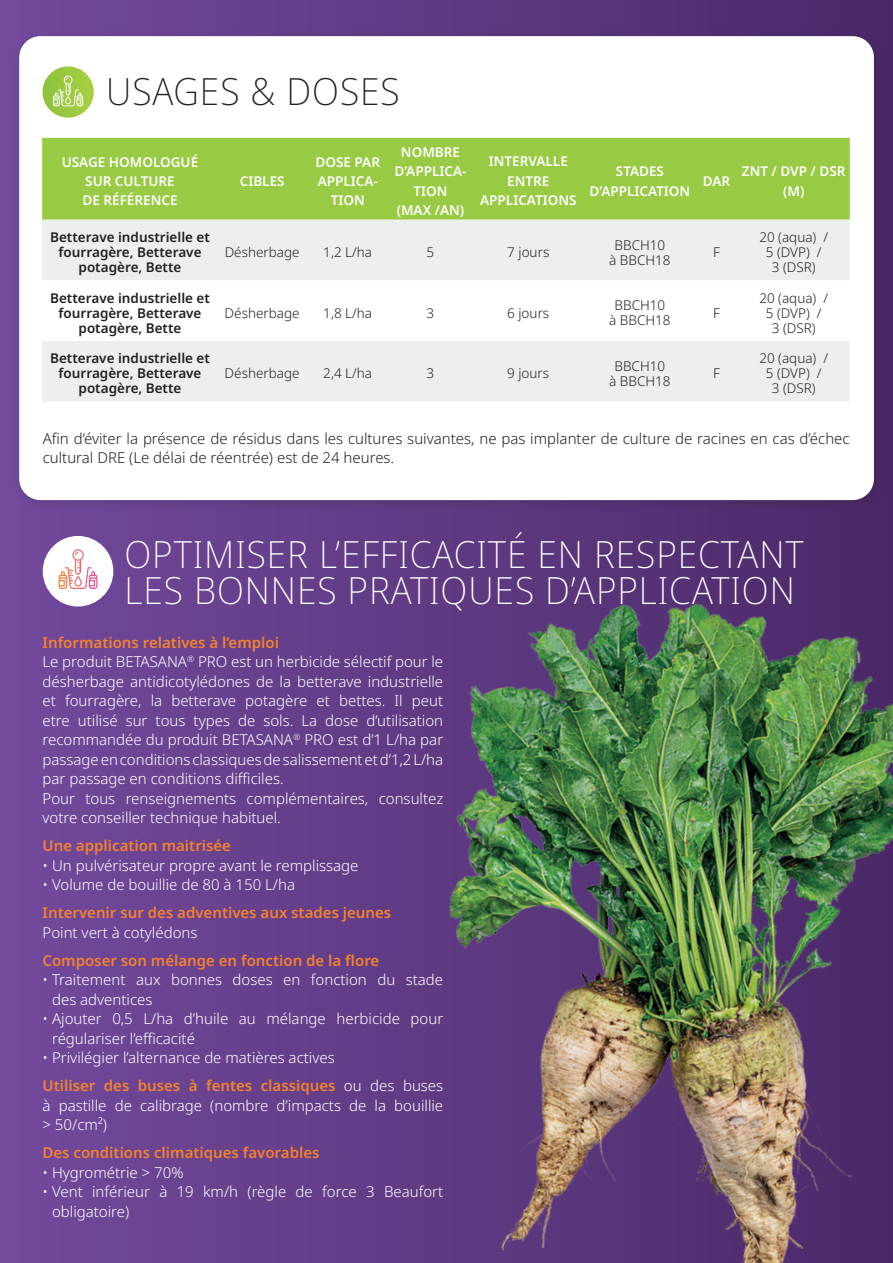
<style>
.page{position:relative;width:893px;height:1263px;background:#fff}
.page>*{position:absolute;margin:0;border:0;box-sizing:border-box;transform-origin:0 0}
.t1{font:200 37.5px/36px "Noto Sans Display";letter-spacing:.025em;color:#fff}
.t2{font:200 37.5px "Noto Sans Display";letter-spacing:.025em;color:#231f20}
.t3{font:300 15px/19.5px "Noto Sans";color:#fff}
.t4{font:300 15px/19.5px "Noto Sans";color:#231f20}
.t5{font:600 15px "Noto Sans";color:#f5822e}
.t6{font:300 13.5px/15px "Noto Sans";color:#231f20;text-align:center}
.t7{font:600 13.5px/15px "Noto Sans";color:#231f20;text-align:center}
.t8{font:600 13.5px/19.5px "Noto Sans";color:#fff;text-align:center}
.s1{font-weight:600;color:#f5822e}
</style>
<div class="page">
<div style="left:0;top:0;width:893px;height:1263px;background:linear-gradient(to right,#724a9c,#4b2967)"></div>
<div style="left:13px;top:30px;width:873px;height:482px;background:#231f20;opacity:.2"></div>
<div style="left:19px;top:36px;width:855px;height:464px;background:#fff;border-radius:21px"></div>
<div style="left:42px;top:138px;width:808px;height:82px;background:#98ca43"></div>
<div style="left:42px;top:220px;width:808px;height:181px;background:#edefec"></div>
<svg style="left:42px;top:280px;width:808px;height:61px"></svg>
<svg style="left:43px;top:66px;width:51px;height:52px"></svg>
<svg style="left:53px;top:76px;width:30px;height:30px"></svg>
<div style="left:43px;top:536px;width:70px;height:70px;background:#fff;border-radius:50%"></div>
<svg style="left:59px;top:549px;width:39px;height:40px"></svg>
<img style="left:290px;top:517px;width:603px;height:746px">
<h1 class="t2" style="left:106px;top:64px;width:295px">USAGES &amp; DOSES</h1>
<p class="t8" style="left:62px;top:152px;width:138px">USAGE HOMOLOGUÉ<br>SUR CULTURE<br>DE RÉFÉRENCE</p>
<p class="t7" style="left:50px;top:230px;width:161px">Betterave industrielle et fourragère, Betterave potagère, Bette</p>
<p class="t7" style="left:50px;top:291px;width:161px">Betterave industrielle et fourragère, Betterave potagère, Bette</p>
<p class="t7" style="left:50px;top:351px;width:161px">Betterave industrielle et fourragère, Betterave potagère, Bette</p>
<p class="t8" style="left:240px;top:172px;width:46px">CIBLES</p>
<p class="t8" style="left:316px;top:152px;width:66px">DOSE PAR<br>APPLICA-<br>TION</p>
<p class="t8" style="left:395px;top:142px;width:73px">NOMBRE<br>D’APPLICA-<br>TION (MAX /AN)</p>
<p class="t8" style="left:480px;top:152px;width:98px">INTERVALLE<br>ENTRE<br>APPLICATIONS</p>
<p class="t8" style="left:590px;top:162px;width:102px">STADES<br>D’APPLICATION</p>
<p class="t8" style="left:703px;top:172px;width:29px">DAR</p>
<p class="t8" style="left:742px;top:162px;width:105px">ZNT / DVP / DSR (M)</p>
<p class="t6" style="left:225px;top:245px;width:77px">Désherbage</p>
<p class="t6" style="left:323px;top:245px;width:50px">1,2 L/ha</p>
<p class="t6" style="left:427px;top:245px;width:9px">5</p>
<p class="t6" style="left:507px;top:245px;width:43px">7 jours</p>
<p class="t6" style="left:609px;top:238px;width:63px">BBCH10<br>à BBCH18</p>
<p class="t6" style="left:713px;top:245px;width:8px">F</p>
<p class="t6" style="left:225px;top:306px;width:77px">Désherbage</p>
<p class="t6" style="left:323px;top:306px;width:50px">1,8 L/ha</p>
<p class="t6" style="left:427px;top:306px;width:9px">3</p>
<p class="t6" style="left:507px;top:306px;width:43px">6 jours</p>
<p class="t6" style="left:609px;top:298px;width:63px">BBCH10<br>à BBCH18</p>
<p class="t6" style="left:713px;top:306px;width:8px">F</p>
<p class="t6" style="left:225px;top:366px;width:77px">Désherbage</p>
<p class="t6" style="left:323px;top:366px;width:50px">2,4 L/ha</p>
<p class="t6" style="left:427px;top:366px;width:9px">3</p>
<p class="t6" style="left:507px;top:366px;width:43px">9 jours</p>
<p class="t6" style="left:609px;top:359px;width:63px">BBCH10<br>à BBCH18</p>
<p class="t6" style="left:713px;top:366px;width:8px">F</p>
<p class="t6" style="left:759px;top:230px;width:70px">20 (aqua) /<br>5 (DVP) /<br>3 (DSR)</p>
<p class="t6" style="left:759px;top:291px;width:70px">20 (aqua) /<br>5 (DVP) /<br>3 (DSR)</p>
<p class="t6" style="left:759px;top:351px;width:70px">20 (aqua) /<br>5 (DVP) /<br>3 (DSR)</p>
<p class="t4" style="left:43px;top:429px;width:808px">Afin d’éviter la présence de résidus dans les cultures suivantes, ne pas implanter de culture de racines en cas d’échec cultural DRE (Le délai de réentrée) est de 24 heures.</p>
<h1 class="t1" style="left:125px;top:537px;width:681px">OPTIMISER L’EFFICACITÉ EN RESPECTANT<br>LES BONNES PRATIQUES D’APPLICATION</h1>
<p class="t3" style="left:43px;top:633px;width:402px"><span class="s1">Informations relatives à l’emploi<br></span>Le produit BETASANA<sup>®</sup> PRO est un herbicide sélectif pour le désherbage antidicotylédones de la betterave industrielle et fourragère, la betterave potagère et bettes. Il peut etre utilisé sur tous types de sols. La dose d’utilisation recommandée du produit BETASANA<sup>®</sup> PRO est d’1 L/ha par passage en conditions classiques de salissement et d’1,2 L/ha par passage en conditions difficiles.<br>Pour tous renseignements complémentaires, consultez votre conseiller technique habituel.</p>
<p class="t5" style="left:43px;top:835px;width:190px">Une application maitrisée</p>
<p class="t3" style="left:43px;top:856px;width:318px">• Un pulvérisateur propre avant le remplissage</p>
<p class="t3" style="left:43px;top:875px;width:254px">• Volume de bouillie de 80 à 150 L/ha</p>
<p class="t5" style="left:43px;top:902px;width:350px">Intervenir sur des adventives aux stades jeunes</p>
<p class="t3" style="left:43px;top:923px;width:156px">Point vert à cotylédons</p>
<p class="t5" style="left:43px;top:949px;width:338px">Composer son mélange en fonction de la flore</p>
<p class="t3" style="left:52px;top:970px;width:393px;text-indent:-10px">• Traitement aux bonnes doses en fonction du stade des adventices</p>
<p class="t3" style="left:52px;top:1009px;width:393px;text-indent:-10px">• Ajouter 0,5 L/ha d’huile au mélange herbicide pour régulariser l’efficacité</p>
<p class="t3" style="left:43px;top:1044px;width:402px;line-height:28px">• Privilégier l’alternance de matières actives<br><span class="s1">Utiliser des buses à fentes classiques</span> ou des buses</p>
<p class="t3" style="left:43px;top:1096px;width:402px">à pastille de calibrage (nombre d’impacts de la bouillie &gt; 50/cm²)</p>
<p class="t5" style="left:43px;top:1142px;width:278px">Des conditions climatiques favorables</p>
<p class="t3" style="left:43px;top:1163px;width:143px">• Hygrométrie &gt; 70%</p>
<p class="t3" style="left:52px;top:1182px;width:393px;text-indent:-10px">• Vent inférieur à 19 km/h (règle de force 3 Beaufort obligatoire)</p>
</div>
